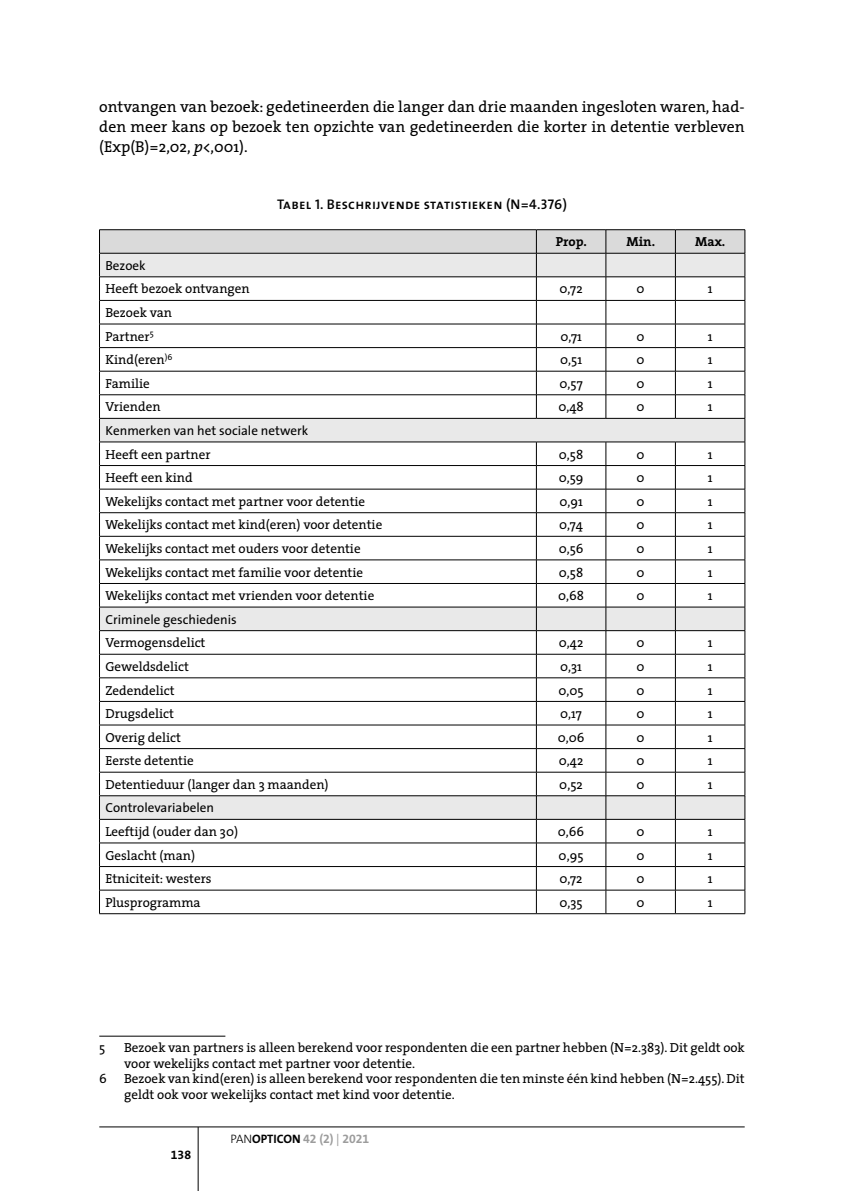
<style>
.page{position:relative;width:844px;height:1191px;background:#fff}
.page>*{position:absolute;margin:0;border:0;box-sizing:border-box;transform-origin:0 0}
.t1{font:15.75px/20.1px "The Serif 5";color:#000;text-align:justify}
.t2{font:14px "The Sans 6 Semi Bold Caps";letter-spacing:.02em;color:#000}
.t3{font:13.12px/15.8px "The Serif 5";color:#000}
.t4{font:13.12px "The Sans 5";color:#000}
.t5{font:700 13.12px "The Serif 7";color:#000}
.t6{font:12.25px "The Sans 7 Bold Expert";color:#9c9c9c}
.t7{font:12.25px "The Sans 7 Bold Expert";color:#000}
.s1{font-style:italic}
.s2{font-family:"The Sans 3 Light Caps";color:#000}
.s3{font-family:"The Sans 7 Bold Caps";color:#000}
.s4{font-family:"The Sans 5"}
</style>
<div class="page">
<hr style="left:99px;top:1126px;width:645px;height:1px;background:#000">
<hr style="left:198px;top:1127px;width:1px;height:64px;background:#000">
<hr style="left:99px;top:913px;width:437px;height:1px;background:#000">
<hr style="left:536px;top:913px;width:69px;height:1px;background:#000">
<hr style="left:605px;top:913px;width:70px;height:1px;background:#000">
<hr style="left:675px;top:913px;width:70px;height:1px;background:#000">
<hr style="left:99px;top:229px;width:437px;height:1px;background:#000">
<hr style="left:536px;top:229px;width:69px;height:1px;background:#000">
<hr style="left:605px;top:229px;width:70px;height:1px;background:#000">
<hr style="left:675px;top:229px;width:70px;height:1px;background:#000">
<svg style="left:99px;top:230px;width:646px;height:683px"></svg>
<hr style="left:99px;top:819px;width:437px;height:1px;background:#000">
<hr style="left:536px;top:819px;width:69px;height:1px;background:#000">
<hr style="left:605px;top:819px;width:70px;height:1px;background:#000">
<hr style="left:675px;top:819px;width:70px;height:1px;background:#000">
<hr style="left:99px;top:1035px;width:126px;height:1px;background:#000">
<p class="t1" style="left:99px;top:96px;width:646px">ontvangen van bezoek: gedetineerden die langer dan drie maanden ingesloten waren, had&shy;den meer kans op bezoek ten opzichte van gedetineerden die korter in detentie verbleven (Exp(B)=2,02, <span class="s1">p&lt;</span>,001).</p>
<p class="t2" style="left:277px;top:193px;width:291px">Tabel 1. Beschrijvende statistieken (N=4.376)</p>
<p class="t5" style="left:555px;top:231px;width:33px">Prop.</p>
<p class="t5" style="left:626px;top:231px;width:30px">Min.</p>
<p class="t5" style="left:695px;top:231px;width:31px">Max.</p>
<p class="t4" style="left:105px;top:254px;width:42px">Bezoek</p>
<p class="t3" style="left:105px;top:281px;width:146px">Heeft bezoek ontvangen</p>
<p class="t3" style="left:559px;top:281px;width:25px">0,72</p>
<p class="t3" style="left:636px;top:281px;width:10px">0</p>
<p class="t3" style="left:707px;top:281px;width:6px">1</p>
<p class="t3" style="left:105px;top:300px;width:68px;line-height:23.6px">Bezoek van<br>Partner<sup>5</sup></p>
<p class="t3" style="left:560px;top:328px;width:23px">0,71</p>
<p class="t3" style="left:636px;top:328px;width:10px">0</p>
<p class="t3" style="left:707px;top:328px;width:6px">1</p>
<p class="t3" style="left:105px;top:351px;width:68px">Kind(eren<sup>)6</sup></p>
<p class="t3" style="left:560px;top:351px;width:23px">0,51</p>
<p class="t3" style="left:636px;top:351px;width:10px">0</p>
<p class="t3" style="left:707px;top:351px;width:6px">1</p>
<p class="t3" style="left:105px;top:375px;width:46px">Familie</p>
<p class="t3" style="left:559px;top:375px;width:25px">0,57</p>
<p class="t3" style="left:636px;top:375px;width:10px">0</p>
<p class="t3" style="left:707px;top:375px;width:6px">1</p>
<p class="t3" style="left:105px;top:399px;width:57px">Vrienden</p>
<p class="t3" style="left:558px;top:399px;width:27px">0,48</p>
<p class="t3" style="left:636px;top:399px;width:10px">0</p>
<p class="t3" style="left:707px;top:399px;width:6px">1</p>
<p class="t4" style="left:105px;top:419px;width:204px">Kenmerken van het sociale netwerk</p>
<p class="t3" style="left:105px;top:446px;width:107px">Heeft een partner</p>
<p class="t3" style="left:558px;top:446px;width:26px">0,58</p>
<p class="t3" style="left:636px;top:446px;width:10px">0</p>
<p class="t3" style="left:707px;top:446px;width:6px">1</p>
<p class="t3" style="left:105px;top:469px;width:89px">Heeft een kind</p>
<p class="t3" style="left:558px;top:469px;width:26px">0,59</p>
<p class="t3" style="left:636px;top:469px;width:10px">0</p>
<p class="t3" style="left:707px;top:469px;width:6px">1</p>
<p class="t3" style="left:105px;top:493px;width:261px">Wekelijks contact met partner voor detentie</p>
<p class="t3" style="left:559px;top:493px;width:25px">0,91</p>
<p class="t3" style="left:636px;top:493px;width:10px">0</p>
<p class="t3" style="left:707px;top:493px;width:6px">1</p>
<p class="t3" style="left:105px;top:516px;width:278px">Wekelijks contact met kind(eren) voor detentie</p>
<p class="t3" style="left:559px;top:516px;width:25px">0,74</p>
<p class="t3" style="left:636px;top:516px;width:10px">0</p>
<p class="t3" style="left:707px;top:516px;width:6px">1</p>
<p class="t3" style="left:105px;top:540px;width:257px">Wekelijks contact met ouders voor detentie</p>
<p class="t3" style="left:558px;top:540px;width:26px">0,56</p>
<p class="t3" style="left:636px;top:540px;width:10px">0</p>
<p class="t3" style="left:707px;top:540px;width:6px">1</p>
<p class="t3" style="left:105px;top:564px;width:259px">Wekelijks contact met familie voor detentie</p>
<p class="t3" style="left:558px;top:564px;width:26px">0,58</p>
<p class="t3" style="left:636px;top:564px;width:10px">0</p>
<p class="t3" style="left:707px;top:564px;width:6px">1</p>
<p class="t3" style="left:105px;top:587px;width:270px">Wekelijks contact met vrienden voor detentie</p>
<p class="t3" style="left:558px;top:587px;width:27px">0,68</p>
<p class="t3" style="left:636px;top:587px;width:10px">0</p>
<p class="t3" style="left:707px;top:587px;width:6px">1</p>
<p class="t4" style="left:105px;top:608px;width:133px">Criminele geschiedenis</p>
<p class="t3" style="left:105px;top:634px;width:101px">Vermogensdelict</p>
<p class="t3" style="left:558px;top:634px;width:26px">0,42</p>
<p class="t3" style="left:636px;top:634px;width:10px">0</p>
<p class="t3" style="left:707px;top:634px;width:6px">1</p>
<p class="t3" style="left:105px;top:658px;width:85px">Geweldsdelict</p>
<p class="t3" style="left:560px;top:658px;width:23px">0,31</p>
<p class="t3" style="left:636px;top:658px;width:10px">0</p>
<p class="t3" style="left:707px;top:658px;width:6px">1</p>
<p class="t3" style="left:105px;top:682px;width:71px">Zedendelict</p>
<p class="t3" style="left:558px;top:682px;width:27px">0,05</p>
<p class="t3" style="left:636px;top:682px;width:10px">0</p>
<p class="t3" style="left:707px;top:682px;width:6px">1</p>
<p class="t3" style="left:105px;top:705px;width:70px">Drugsdelict</p>
<p class="t3" style="left:560px;top:705px;width:23px">0,17</p>
<p class="t3" style="left:636px;top:705px;width:10px">0</p>
<p class="t3" style="left:707px;top:705px;width:6px">1</p>
<p class="t3" style="left:105px;top:729px;width:77px">Overig delict</p>
<p class="t3" style="left:557px;top:729px;width:28px">0,06</p>
<p class="t3" style="left:636px;top:729px;width:10px">0</p>
<p class="t3" style="left:707px;top:729px;width:6px">1</p>
<p class="t3" style="left:105px;top:752px;width:90px">Eerste detentie</p>
<p class="t3" style="left:558px;top:752px;width:26px">0,42</p>
<p class="t3" style="left:636px;top:752px;width:10px">0</p>
<p class="t3" style="left:707px;top:752px;width:6px">1</p>
<p class="t3" style="left:105px;top:776px;width:225px">Detentieduur (langer dan 3 maanden)</p>
<p class="t3" style="left:559px;top:776px;width:25px">0,52</p>
<p class="t3" style="left:636px;top:776px;width:10px">0</p>
<p class="t3" style="left:707px;top:776px;width:6px">1</p>
<p class="t4" style="left:105px;top:797px;width:110px">Controlevariabelen</p>
<p class="t3" style="left:105px;top:823px;width:134px">Leeftijd (ouder dan 30)</p>
<p class="t3" style="left:557px;top:823px;width:28px">0,66</p>
<p class="t3" style="left:636px;top:823px;width:10px">0</p>
<p class="t3" style="left:707px;top:823px;width:6px">1</p>
<p class="t3" style="left:105px;top:847px;width:91px">Geslacht (man)</p>
<p class="t3" style="left:558px;top:847px;width:26px">0,95</p>
<p class="t3" style="left:636px;top:847px;width:10px">0</p>
<p class="t3" style="left:707px;top:847px;width:6px">1</p>
<p class="t3" style="left:105px;top:870px;width:108px">Etniciteit: westers</p>
<p class="t3" style="left:559px;top:870px;width:25px">0,72</p>
<p class="t3" style="left:636px;top:870px;width:10px">0</p>
<p class="t3" style="left:707px;top:870px;width:6px">1</p>
<p class="t3" style="left:105px;top:894px;width:97px">Plusprogramma</p>
<p class="t3" style="left:559px;top:894px;width:25px">0,35</p>
<p class="t3" style="left:636px;top:894px;width:10px">0</p>
<p class="t3" style="left:707px;top:894px;width:6px">1</p>
<p class="t3" style="left:99px;top:1039px;width:8px">5</p>
<p class="t3" style="left:124px;top:1039px;width:622px">Bezoek van partners is alleen berekend voor respondenten die een partner hebben (N=2.383). Dit geldt ook voor wekelijks contact met partner voor detentie.</p>
<p class="t3" style="left:99px;top:1070px;width:9px">6</p>
<p class="t3" style="left:124px;top:1070px;width:622px">Bezoek van kind(eren) is alleen berekend voor respondenten die ten minste één kind hebben (N=2.455). Dit geldt ook voor wekelijks contact met kind voor detentie.</p>
<p class="t7" style="left:171px;top:1144px;width:22px">138</p>
<p class="t6" style="left:230px;top:1128px;width:140px"><span class="s2">PAN</span><span class="s3">OPTICON</span> 42 (2) <span class="s4">|</span> 2021</p>
</div>
